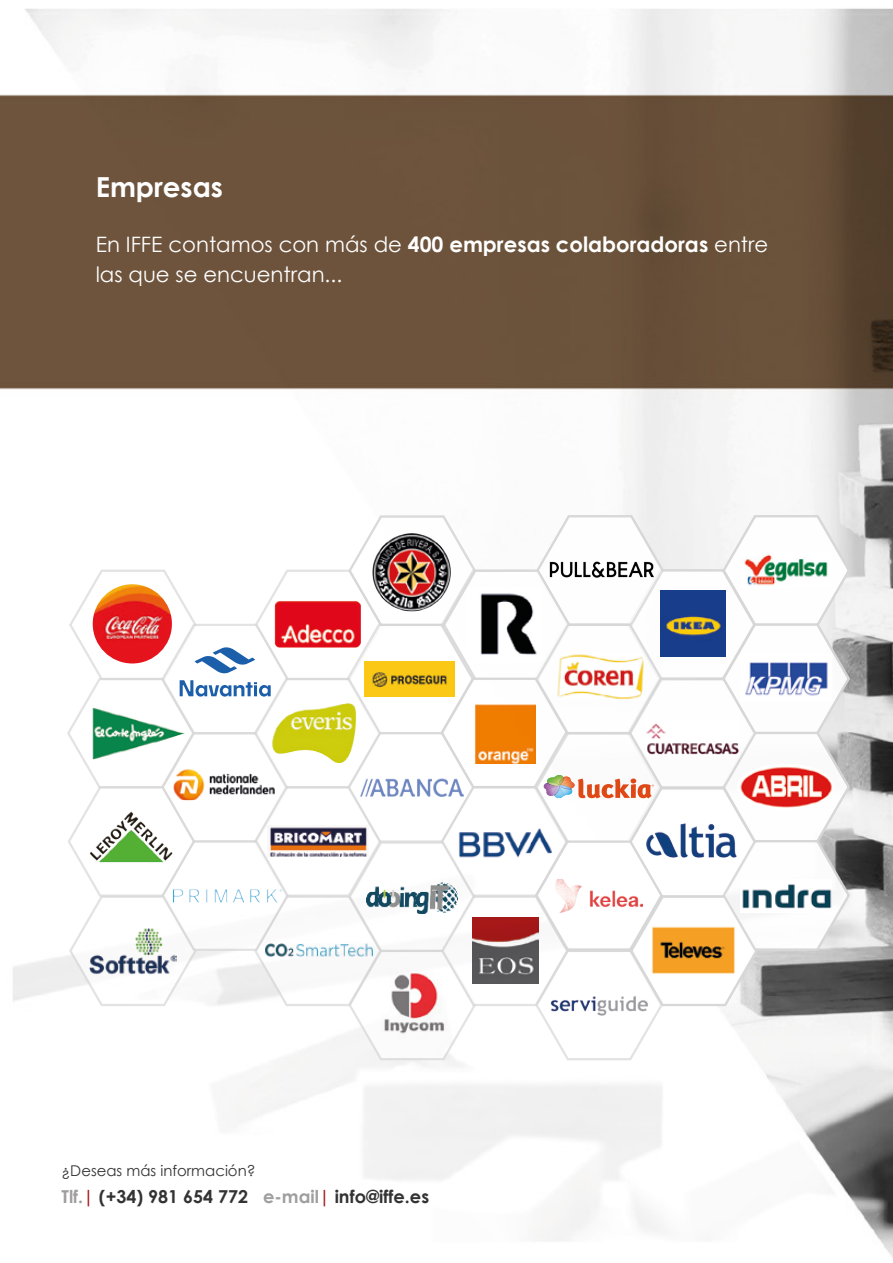
<style>
.page{position:relative;width:893px;height:1263px;background:#fff}
.page>*{position:absolute;margin:0;border:0;box-sizing:border-box;transform-origin:0 0}
.t1{font:700 27.6px "Century Gothic";color:#fff}
.t2{font:21.15px/29.7px "Century Gothic";color:#fff}
.t3{font:700 17.85px "Century Gothic";color:#333}
.t4{font:14.85px "Century Gothic";color:#333}
.s1{font-weight:700}
.s2{color:#a09e9e}
.s3{color:#a9191e}
</style>
<div class="page">
<img style="left:0;top:8px;width:893px;height:1250px">
<img style="left:36px;top:769px;width:31px;height:142px">
<svg style="left:67px;top:515px;width:783px;height:545px"></svg>
<img style="left:741px;top:654px;width:91px;height:47px">
<img style="left:92px;top:706px;width:93px;height:54px">
<img style="left:737px;top:764px;width:97px;height:46px">
<img style="left:268px;top:825px;width:100px;height:32px">
<img style="left:172px;top:768px;width:104px;height:32px">
<img style="left:458px;top:827px;width:94px;height:31px">
<img style="left:740px;top:880px;width:92px;height:32px">
<img style="left:645px;top:818px;width:93px;height:44px">
<img style="left:93px;top:584px;width:79px;height:79px;border-radius:40px">
<img style="left:474px;top:704px;width:61px;height:59px">
<img style="left:555px;top:879px;width:87px;height:33px">
<img style="left:645px;top:719px;width:95px;height:37px">
<img style="left:661px;top:590px;width:65px;height:66px">
<img style="left:365px;top:662px;width:90px;height:34px">
<img style="left:556px;top:651px;width:89px;height:49px">
<img style="left:275px;top:601px;width:85px;height:46px">
<img style="left:264px;top:943px;width:110px;height:13px">
<img style="left:472px;top:917px;width:67px;height:66px">
<h1 class="t1" style="left:96px;top:166px;width:129px">Empresas</h1>
<p class="t2" style="left:96px;top:230px;width:674px">En IFFE contamos con más de <span class="s1">400 empresas colaboradoras</span> entre las que se encuentran...</p>
<p class="t4" style="left:62px;top:1160px;width:196px">¿Deseas más información?</p>
<p class="t3" style="left:62px;top:1183px;width:369px"><span class="s2">Tlf.</span><span class="s3">|</span> (+34) 981 654 772 <span class="s2">e-mail</span><span class="s3">|</span> info@iffe.es</p>
</div>
